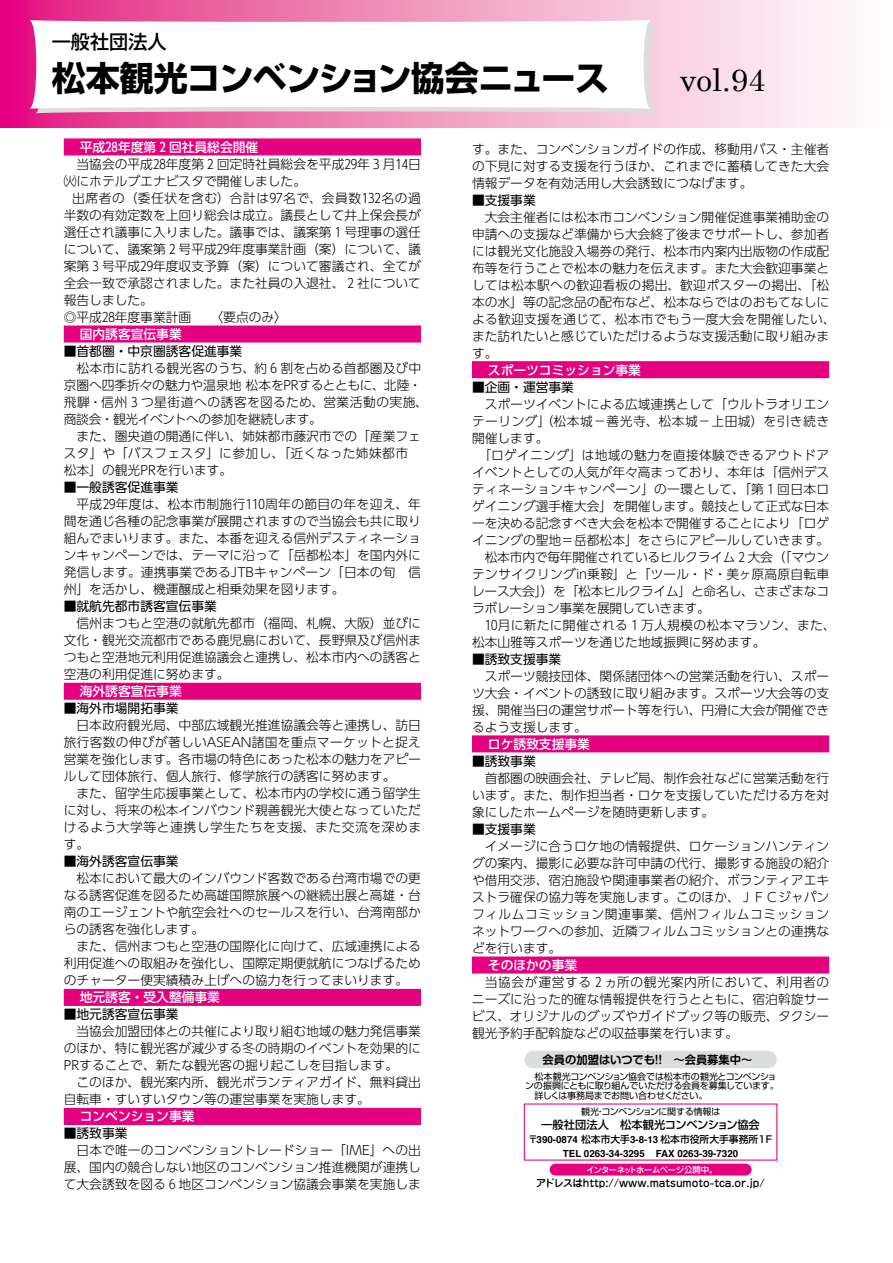
<style>
.page{position:relative;width:893px;height:1263px;background:#fff}
.page>*{position:absolute;margin:0;border:0;box-sizing:border-box;transform-origin:0 0}
.t1{font:700 34.05px "Shin Go Pro";letter-spacing:-.02em;color:#000}
.t2{font:31.2px "Century Schoolbook";color:#000}
.t3{font:500 19.2px "Shin Go Pro";color:#000}
.t4{font:300 12.75px/17px "UD Shin Go Pr 6 N";color:#000;text-align:justify}
.t5{font:12.75px "UD Shin Go Pr 6 N";color:#000}
.t6{font:300 12.75px "UD Shin Go Pr 6 N";letter-spacing:.02em;color:#000}
.t7{font:500 12.75px "UD Shin Go Pr 6 N";color:#fff}
.t8{font:300 12.75px "UD Shin Go Pr 6 N";letter-spacing:-.02em;color:#000}
.t9{font:300 12.75px "UD Shin Go Pr 6 N";letter-spacing:.035em;color:#000}
.t10{font:300 12.75px "UD Shin Go Pr 6 N";letter-spacing:.025em;color:#000}
.t11{font:700 11.25px "Shin M Go Pro De";color:#000}
.t12{font:500 11.25px "Shin Go Pro";color:#000}
.t13{font:500 10.5px "Jun 34 Pro";color:#000}
.t14{font:500 9.75px "Shin Go Pro";color:#000}
.t15{font:700 9.75px "Helvetica";color:#000}
.t16{font:9px/9.8px "Shin Go Pro";letter-spacing:-.03em;color:#000}
.t17{font:500 8.25px "Jun 34 Pro";letter-spacing:-.045em;color:#fff}
.s1{font-family:"Helvetica";font-weight:700}
</style>
<div class="page">
<div style="left:64px;top:138px;width:357px;height:17px;background:#e4007f"></div>
<div style="left:64px;top:325px;width:357px;height:17px;background:#e4007f"></div>
<div style="left:64px;top:683px;width:357px;height:17px;background:#e4007f"></div>
<div style="left:64px;top:989px;width:357px;height:17px;background:#e4007f"></div>
<div style="left:64px;top:1108px;width:357px;height:17px;background:#e4007f"></div>
<div style="left:472px;top:361px;width:357px;height:17px;background:#e4007f"></div>
<div style="left:472px;top:735px;width:357px;height:17px;background:#e4007f"></div>
<div style="left:472px;top:956px;width:357px;height:17px;background:#e4007f"></div>
<svg style="left:0;top:0;width:847px;height:128px;background:#f3a6cb"></svg>
<svg style="left:35px;top:24px;width:622px;height:89px;background:#e4c4d3"></svg>
<div style="left:29px;top:20px;width:622px;height:89px;background:#fff"></div>
<div style="left:550px;top:1164px;width:202px;height:11px;background:#e4007f;border-radius:6px"></div>
<div style="left:524px;top:1051px;width:253px;height:17px;background:#dcdddd;border-radius:9px"></div>
<h3 class="t3" style="left:52px;top:26px;width:116px">一般社団法人</h3>
<h1 class="t1" style="left:52px;top:51px;width:559px">松本観光コンベンション協会ニュース</h1>
<h2 class="t2" style="left:680px;top:60px;width:87px">vol.94</h2>
<p class="t7" style="left:80px;top:137px;width:180px">平成28年度第２回社員総会開催</p>
<p class="t4" style="left:64px;top:155px;width:359px">　当協会の平成28年度第２回定時社員総会を平成29年３月14日㈫にホテルブエナビスタで開催しました。</p>
<p class="t4" style="left:64px;top:189px;width:359px;text-align:left;text-indent:8px">出席者の（委任状を含む）合計は97名で、会員数132名の過半数の有効定数を上回り総会は成立。議長として井上保会長が選任され議事に入りました。議事では、議案第１号理事の選任について、議案第２号平成29年度事業計画（案）について、議案第３号平成29年度収支予算（案）について審議され、全てが全会一致で承認されました。また社員の入退社、２社について報告しました。<br>◎平成２８年度事業計画　　〈要点のみ〉</p>
<p class="t7" style="left:80px;top:324px;width:104px">国内誘客宣伝事業</p>
<p class="t5" style="left:64px;top:341px;width:180px">■首都圏・中京圏誘客促進事業</p>
<p class="t4" style="left:64px;top:359px;width:366px;text-align:left;text-indent:13px">松本市に訪れる観光客のうち、約６割を占める首都圏及び中京圏へ四季折々の魅力や温泉地 松本をPRするとともに、北陸・飛騨・信州３つ星街道への誘客を図るため、営業活動の実施、商談会・観光イベントへの参加を継続します。<br>　また、圏央道の開通に伴い、姉妹都市藤沢市での「産業フェスタ」や「バスフェスタ」に参加し、「近くなった姉妹都市<br>松本」の観光PRを行います。</p>
<p class="t5" style="left:64px;top:477px;width:116px">■一般誘客促進事業</p>
<p class="t4" style="left:64px;top:495px;width:359px;text-indent:13px">平成29年度は、松本市制施行110周年の節目の年を迎え、年間を通じ各種の記念事業が展開されますので当協会も共に取り組んでまいります。また、本番を迎える信州デスティネーションキャンペーンでは、テーマに沿って「岳都松本」を国内外に発信します。連携事業であるJTBキャンペーン「日本の旬　信州」を活かし、機運醸成と相乗効果を図ります。</p>
<p class="t5" style="left:64px;top:596px;width:155px">■就航先都市誘客宣伝事業</p>
<p class="t4" style="left:64px;top:614px;width:359px;text-indent:13px">信州まつもと空港の就航先都市（福岡、札幌、大阪）並びに文化・観光交流都市である鹿児島において、長野県及び信州まつもと空港地元利用促進協議会と連携し、松本市内への誘客と空港の利用促進に努めます。</p>
<p class="t7" style="left:80px;top:681px;width:104px">海外誘客宣伝事業</p>
<p class="t5" style="left:64px;top:698px;width:116px">■海外市場開拓事業</p>
<p class="t4" style="left:64px;top:716px;width:359px;text-indent:13px">日本政府観光局、中部広域観光推進協議会等と連携し、訪日旅行客数の伸びが著しいASEAN諸国を重点マーケットと捉え営業を強化します。各市場の特色にあった松本の魅力をアピールして団体旅行、個人旅行、修学旅行の誘客に努めます。</p>
<p class="t4" style="left:64px;top:784px;width:359px;text-indent:13px">また、留学生応援事業として、松本市内の学校に通う留学生に対し、将来の松本インバウンド親善観光大使となっていただけるよう大学等と連携し学生たちを支援、また交流を深めます。</p>
<p class="t5" style="left:64px;top:851px;width:116px">■海外誘客宣伝事業</p>
<p class="t4" style="left:64px;top:869px;width:359px;text-align:left;text-indent:13px">松本において最大のインバウンド客数である台湾市場での更なる誘客促進を図るため高雄国際旅展への継続出展と高雄・台南のエージェントや航空会社へのセールスを行い、台湾南部からの誘客を強化します。<br>　また、信州まつもと空港の国際化に向けて、広域連携による利用促進への取組みを強化し、国際定期便就航につなげるためのチャーター便実績積み上げへの協力を行ってまいります。</p>
<p class="t7" style="left:80px;top:987px;width:142px">地元誘客・受入整備事業</p>
<p class="t5" style="left:64px;top:1004px;width:116px">■地元誘客宣伝事業</p>
<p class="t4" style="left:64px;top:1022px;width:359px;text-align:left;text-indent:13px">当協会加盟団体との共催により取り組む地域の魅力発信事業のほか、特に観光客が減少する冬の時期のイベントを効果的に<br>PRすることで、新たな観光客の掘り起こしを目指します。<br>　このほか、観光案内所、観光ボランティアガイド、無料貸出自転車・すいすいタウン等の運営事業を実施します。</p>
<p class="t7" style="left:80px;top:1106px;width:116px">コンベンション事業</p>
<p class="t5" style="left:64px;top:1123px;width:65px">■誘致事業</p>
<p class="t4" style="left:64px;top:1141px;width:359px;text-indent:13px">日本で唯一のコンベンショントレードショー「IME」への出展、国内の競合しない地区のコンベンション推進機関が連携して大会誘致を図る６地区コンベンション協議会事業を実施しま</p>
<p class="t4" style="left:472px;top:140px;width:359px">す。また、コンベンションガイドの作成、移動用バス・主催者の下見に対する支援を行うほか、これまでに蓄積してきた大会情報データを有効活用し大会誘致につなげます。</p>
<p class="t5" style="left:472px;top:189px;width:65px">■支援事業</p>
<p class="t4" style="left:472px;top:208px;width:365px;text-align:left;text-indent:13px">大会主催者には松本市コンベンション開催促進事業補助金の申請への支援など準備から大会終了後までサポートし、参加者には観光文化施設入場券の発行、松本市内案内出版物の作成配布等を行うことで松本の魅力を伝えます。また大会歓迎事業としては松本駅への歓迎看板の掲出、歓迎ポスターの掲出、「松本の水」等の記念品の配布など、松本ならではのおもてなしによる歓迎支援を通じて、松本市でもう一度大会を開催したい、また訪れたいと感じていただけるような支援活動に取り組みます。</p>
<p class="t7" style="left:488px;top:359px;width:155px">スポーツコミッション事業</p>
<p class="t5" style="left:472px;top:376px;width:104px">■企画・運営事業</p>
<p class="t4" style="left:485px;top:395px;width:346px">スポーツイベントによる広域連携として「ウルトラオリエン</p>
<p class="t9" style="left:472px;top:410px;width:359px">テーリング」（松本城－善光寺、松本城－上田城）を引き続き</p>
<p class="t4" style="left:472px;top:429px;width:78px">開催します。</p>
<p class="t6" style="left:472px;top:444px;width:359px">　「ロゲイニング」は地域の魅力を直接体験できるアウトドア</p>
<p class="t4" style="left:472px;top:463px;width:359px">イベントとしての人気が年々高まっており、本年は「信州デス</p>
<p class="t10" style="left:472px;top:479px;width:359px">ティネーションキャンペーン」の一環として、「第１回日本ロ</p>
<p class="t4" style="left:472px;top:497px;width:359px">ゲイニング選手権大会」を開催します。競技として正式な日本</p>
<p class="t4" style="left:472px;top:514px;width:359px">一を決める記念すべき大会を松本で開催することにより「ロゲ</p>
<p class="t4" style="left:472px;top:531px;width:359px">イニングの聖地＝岳都松本」をさらにアピールしていきます。</p>
<p class="t8" style="left:485px;top:547px;width:346px">松本市内で毎年開催されているヒルクライム２大会（「マウン</p>
<p class="t6" style="left:472px;top:564px;width:359px">テンサイクリングin乗鞍」と「ツール・ド・美ヶ原高原自転車</p>
<p class="t4" style="left:472px;top:582px;width:359px">レース大会」）を「松本ヒルクライム」と命名し、さまざまなコ</p>
<p class="t8" style="left:472px;top:598px;width:239px">ラボレーション事業を展開していきます。</p>
<p class="t6" style="left:472px;top:615px;width:365px">　10月に新たに開催される１万人規模の松本マラソン、また、</p>
<p class="t4" style="left:472px;top:633px;width:295px">松本山雅等スポーツを通じた地域振興に努めます。</p>
<p class="t5" style="left:472px;top:649px;width:91px">■誘致支援事業</p>
<p class="t4" style="left:472px;top:667px;width:359px;text-indent:13px">スポーツ競技団体、関係諸団体への営業活動を行い、スポーツ大会・イベントの誘致に取り組みます。スポーツ大会等の支援、開催当日の運営サポート等を行い、円滑に大会が開催できるよう支援します。</p>
<p class="t7" style="left:488px;top:734px;width:104px">ロケ誘致支援事業</p>
<p class="t5" style="left:472px;top:751px;width:65px">■誘致事業</p>
<p class="t4" style="left:472px;top:769px;width:359px;text-indent:13px">首都圏の映画会社、テレビ局、制作会社などに営業活動を行います。また、制作担当者・ロケを支援していただける方を対象にしたホームページを随時更新します。</p>
<p class="t5" style="left:472px;top:819px;width:65px">■支援事業</p>
<p class="t4" style="left:472px;top:837px;width:359px;text-indent:13px">イメージに合うロケ地の情報提供、ロケーションハンティングの案内、撮影に必要な許可申請の代行、撮影する施設の紹介や借用交渉、宿泊施設や関連事業者の紹介、ボランティアエキストラ確保の協力等を実施します。このほか、ＪＦＣジャパンフィルムコミッション関連事業、信州フィルムコミッションネットワークへの参加、近隣フィルムコミッションとの連携などを行います。</p>
<p class="t7" style="left:488px;top:955px;width:91px">そのほかの事業</p>
<p class="t4" style="left:472px;top:973px;width:359px">　当協会が運営する２ヵ所の観光案内所において、利用者のニーズに沿った的確な情報提供を行うとともに、宿泊斡旋サービス、オリジナルのグッズやガイドブック等の販売、タクシー観光予約手配斡旋などの収益事業を行います。</p>
<p class="t11" style="left:543px;top:1050px;width:211px">会員の加盟はいつでも!!　～会員募集中～</p>
<p class="t16" style="left:525px;top:1070px;width:255px">　松本観光コンベンション協会では松本市の観光とコンベンションの振興にともに取り組んでいただける会員を募集しています。　詳しくは事務局までお問い合わせください。</p>
<p class="t16" style="left:581px;top:1105px;width:141px">観光・コンベンションに関する情報は</p>
<p class="t12" style="left:541px;top:1115px;width:220px">一般社団法人　松本観光コンベンション協会</p>
<p class="t14" style="left:528px;top:1132px;width:245px">〒<span class="s1">390-0874</span> 松本市大手<span class="s1">3-8-13</span> 松本市役所大手事務所1F</p>
<p class="t17" style="left:587px;top:1163px;width:132px">インターネットホームページ公開中。</p>
<p class="t13" style="left:536px;top:1175px;width:230px">アドレスはhttp://www.matsumoto-tca.or.jp/</p>
<p class="t15" style="left:563px;top:1145px;width:177px">TEL 0263-34-3295 FAX 0263-39-7320</p>
</div>
